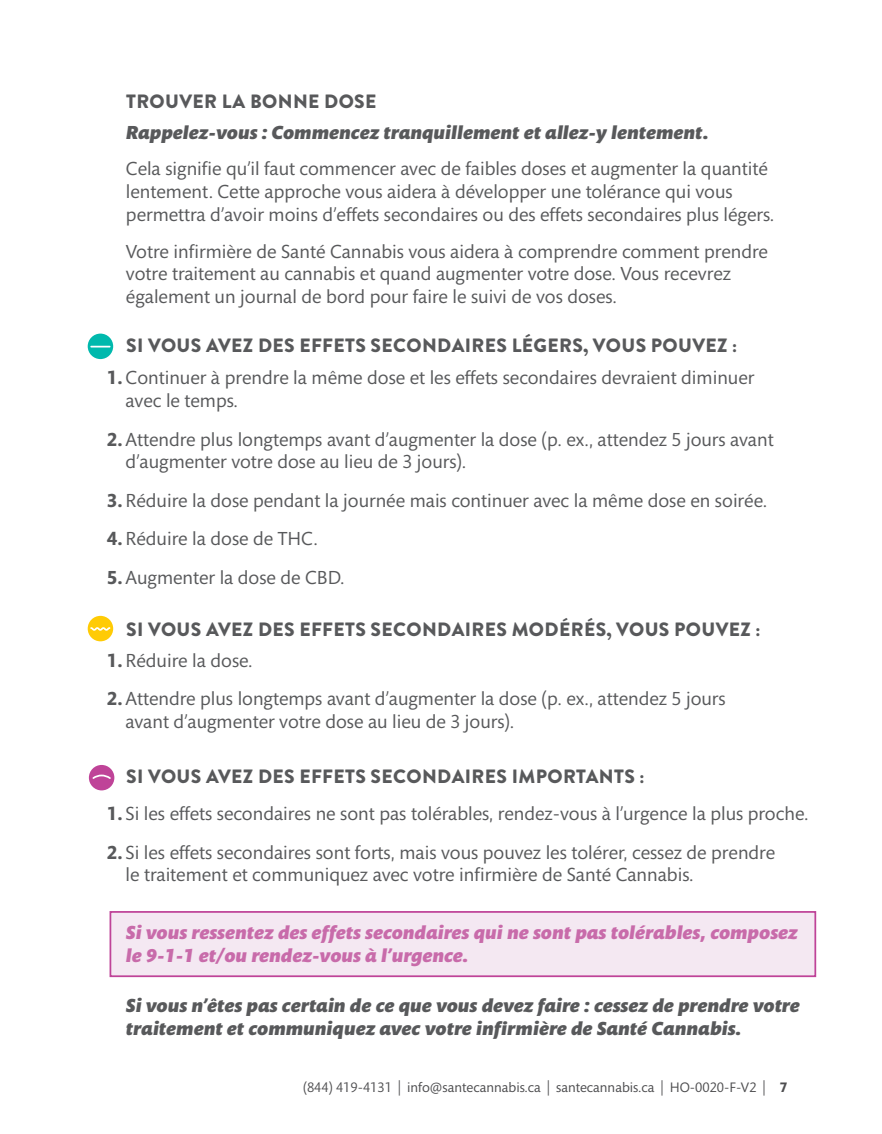
<style>
.page{position:relative;width:882px;height:1134px;background:#fff}
.page>*{position:absolute;margin:0;border:0;box-sizing:border-box;transform-origin:0 0}
.t1{font:19.25px/22.8px "Mundo Sans Std";color:#58595b}
.t2{font:italic 900 19.25px/22.8px "Mundo Sans Std";color:#58595b}
.t3{font:900 19.25px "Brandon Grotesque";letter-spacing:.02em;color:#58595b}
.t4{font:italic 900 19.25px/22.8px "Mundo Sans Std";color:#c86baa}
.t5{font:14px "Mundo Sans Std";color:#4d4d4f}
.s1{font-weight:700}
</style>
<div class="page">
<svg style="left:89px;top:765px;width:25px;height:25px"></svg>
<svg style="left:88px;top:334px;width:25px;height:25px"></svg>
<svg style="left:88px;top:616px;width:25px;height:25px"></svg>
<div style="left:110px;top:911px;width:706px;height:66px;background:#f4e8f2;border:2px solid #bf4398"></div>
<p class="t3" style="left:126px;top:88px;width:252px">TROUVER LA BONNE DOSE</p>
<p class="t2" style="left:126px;top:121px;width:584px">Rappelez-vous : Commencez tranquillement et allez-y lentement.</p>
<p class="t1" style="left:126px;top:158px;width:650px">Cela signifie qu’il faut commencer avec de faibles doses et augmenter la quantité lentement. Cette approche vous aidera à développer une tolérance qui vous permettra d’avoir moins d’effets secondaires ou des effets secondaires plus légers.</p>
<p class="t1" style="left:126px;top:240px;width:644px">Votre infirmière de Santé Cannabis vous aidera à comprendre comment prendre votre traitement au cannabis et quand augmenter votre dose. Vous recevrez également un journal de bord pour faire le suivi de vos doses.</p>
<p class="t3" style="left:126px;top:332px;width:613px">SI VOUS AVEZ DES EFFETS SECONDAIRES LÉGERS, VOUS POUVEZ :</p>
<p class="t1" style="left:126px;top:367px;width:630px;text-indent:-19px"><span class="s1">1.</span> Continuer à prendre la même dose et les effets secondaires devraient diminuer avec le temps.</p>
<p class="t1" style="left:126px;top:428px;width:650px;text-indent:-19px"><span class="s1">2.</span> Attendre plus longtemps avant d’augmenter la dose (p. ex., attendez 5 jours avant d’augmenter votre dose au lieu de 3 jours).</p>
<p class="t1" style="left:107px;top:490px;width:662px"><span class="s1">3.</span> Réduire la dose pendant la journée mais continuer avec la même dose en soirée.</p>
<p class="t1" style="left:107px;top:528px;width:213px"><span class="s1">4.</span> Réduire la dose de THC.</p>
<p class="t1" style="left:107px;top:567px;width:239px"><span class="s1">5.</span> Augmenter la dose de CBD.</p>
<p class="t3" style="left:126px;top:616px;width:636px">SI VOUS AVEZ DES EFFETS SECONDAIRES MODÉRÉS, VOUS POUVEZ :</p>
<p class="t1" style="left:107px;top:649px;width:147px"><span class="s1">1.</span> Réduire la dose.</p>
<p class="t1" style="left:126px;top:688px;width:602px;text-indent:-19px"><span class="s1">2.</span> Attendre plus longtemps avant d’augmenter la dose (p. ex., attendez 5 jours avant d’augmenter votre dose au lieu de 3 jours).</p>
<p class="t3" style="left:126px;top:762px;width:520px">SI VOUS AVEZ DES EFFETS SECONDAIRES IMPORTANTS :</p>
<p class="t1" style="left:107px;top:803px;width:703px"><span class="s1">1.</span> Si les effets secondaires ne sont pas tolérables, rendez-vous à l’urgence la plus proche.</p>
<p class="t1" style="left:126px;top:841px;width:651px;text-indent:-19px"><span class="s1">2.</span> Si les effets secondaires sont forts, mais vous pouvez les tolérer, cessez de prendre le traitement et communiquez avec votre infirmière de Santé Cannabis.</p>
<p class="t4" style="left:126px;top:921px;width:673px">Si vous ressentez des effets secondaires qui ne sont pas tolérables, composez le 9-1-1 et/ou rendez-vous à l’urgence.</p>
<p class="t2" style="left:126px;top:995px;width:675px">Si vous n’êtes pas certain de ce que vous devez faire : cessez de prendre votre traitement et communiquez avec votre infirmière de Santé Cannabis.</p>
<p class="t5" style="left:303px;top:1080px;width:486px">(844) 419-4131 | info@santecannabis.ca | santecannabis.ca | HO-0020-F-V2 | <span class="s1">7</span></p>
</div>
